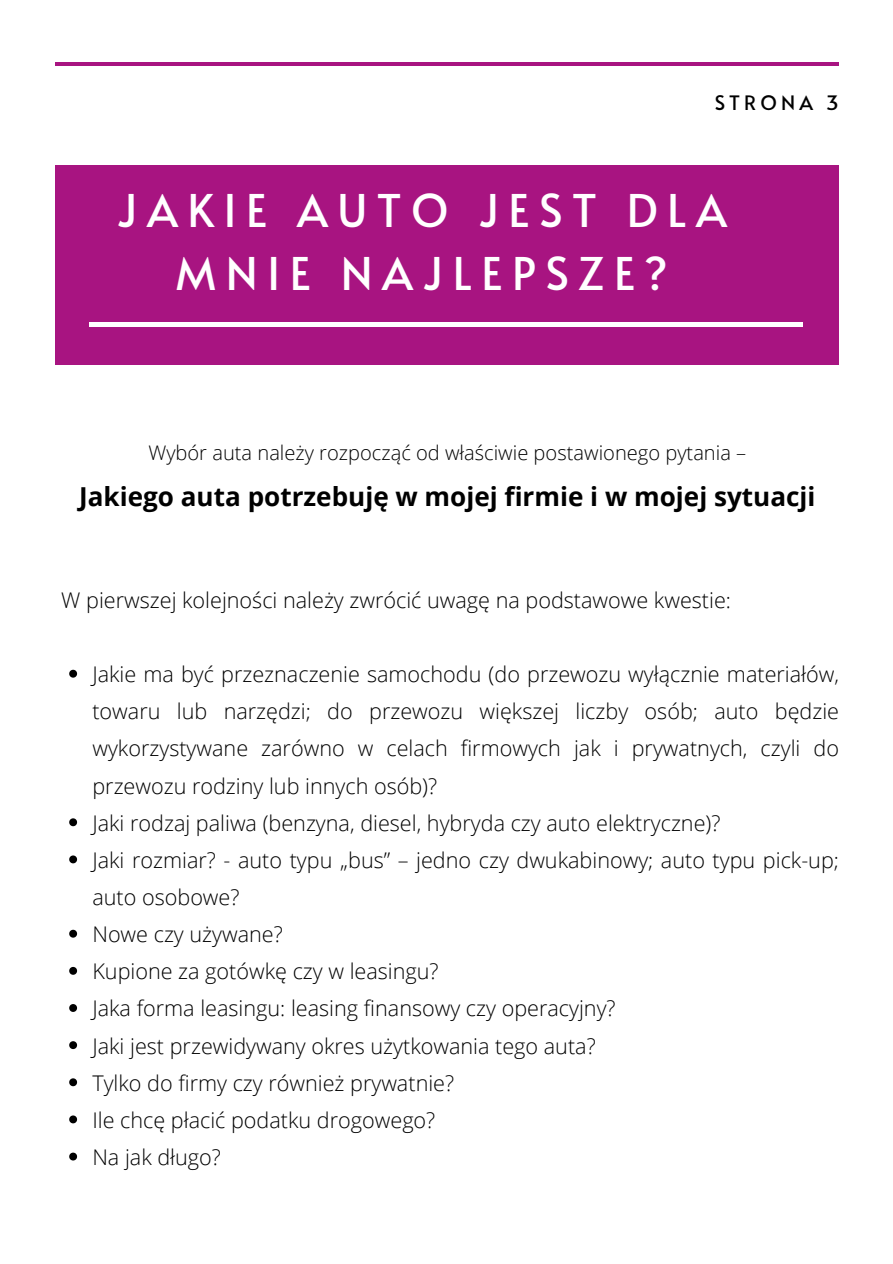
<style>
.page{position:relative;width:893px;height:1264px;background:#fff}
.page>*{position:absolute;margin:0;border:0;box-sizing:border-box;transform-origin:0 0}
.t1{font:45px/63px "Alata";letter-spacing:.21em;color:#fff;text-align:center}
.t2{font:700 26.1px "Open Sans";color:#000}
.t3{font:300 21.6px/37.2px "Open Sans";color:#000;text-align:justify}
.t4{font:300 20.1px "Open Sans";color:#000}
.t5{font:19.8px "Alata";letter-spacing:.21em;color:#000}
</style>
<div class="page">
<hr style="left:55px;top:62px;width:783px;height:4px;background:#a81481">
<div style="left:55px;top:166px;width:783px;height:198px;background:#a81481"></div>
<hr style="left:89px;top:323px;width:714px;height:3px;background:#fff">
<svg style="left:69px;top:669px;width:8px;height:8px"></svg>
<svg style="left:69px;top:818px;width:8px;height:8px"></svg>
<svg style="left:69px;top:855px;width:8px;height:8px"></svg>
<svg style="left:69px;top:929px;width:8px;height:8px"></svg>
<svg style="left:69px;top:966px;width:8px;height:8px"></svg>
<svg style="left:69px;top:1004px;width:8px;height:7px"></svg>
<svg style="left:69px;top:1041px;width:8px;height:8px"></svg>
<svg style="left:69px;top:1078px;width:8px;height:8px"></svg>
<svg style="left:69px;top:1115px;width:8px;height:8px"></svg>
<svg style="left:69px;top:1152px;width:8px;height:8px"></svg>
<p class="t5" style="left:714px;top:88px;width:126px">STRONA 3</p>
<h2 class="t1" style="left:117px;top:177px;width:611px">JAKIE AUTO JEST DLA<br>MNIE NAJLEPSZE?</h2>
<p class="t4" style="left:148px;top:438px;width:599px">Wybór auta należy rozpocząć od właściwie postawionego pytania –</p>
<h1 class="t2" style="left:79px;top:478px;width:737px">Jakiego auta potrzebuję w mojej firmie i w mojej sytuacji</h1>
<p class="t3" style="left:61px;top:581px;width:671px">W pierwszej kolejności należy zwrócić uwagę na podstawowe kwestie:</p>
<p class="t3" style="left:92px;top:655px;width:748px">Jakie ma być przeznaczenie samochodu (do przewozu wyłącznie materiałów, towaru lub narzędzi; do przewozu większej liczby osób; auto będzie wykorzystywane zarówno w celach firmowych jak i prywatnych, czyli do przewozu rodziny lub innych osób)?</p>
<p class="t3" style="left:92px;top:803px;width:629px">Jaki rodzaj paliwa (benzyna, diesel, hybryda czy auto elektryczne)?</p>
<p class="t3" style="left:92px;top:840px;width:748px">Jaki rozmiar? - auto typu „bus” – jedno czy dwukabinowy; auto typu pick-up; auto osobowe?</p>
<p class="t3" style="left:92px;top:915px;width:192px">Nowe czy używane?</p>
<p class="t3" style="left:92px;top:952px;width:348px">Kupione za gotówkę czy w leasingu?</p>
<p class="t3" style="left:92px;top:989px;width:524px">Jaka forma leasingu: leasing finansowy czy operacyjny?</p>
<p class="t3" style="left:92px;top:1026px;width:505px">Jaki jest przewidywany okres użytkowania tego auta?</p>
<p class="t3" style="left:92px;top:1063px;width:363px">Tylko do firmy czy również prywatnie?</p>
<p class="t3" style="left:92px;top:1100px;width:344px">Ile chcę płacić podatku drogowego?</p>
<p class="t3" style="left:92px;top:1137px;width:130px">Na jak długo?</p>
</div>
